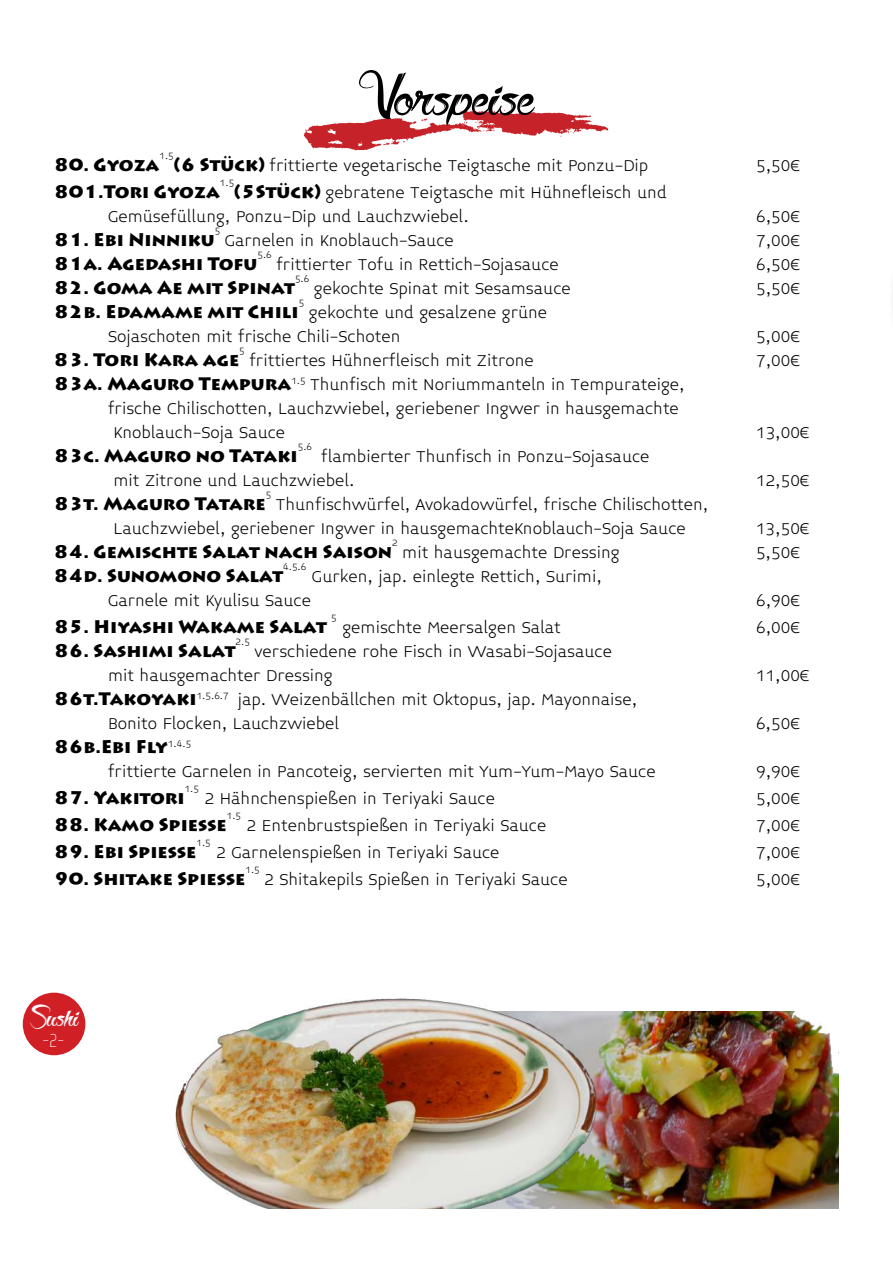
<style>
.page{position:relative;width:893px;height:1263px;background:#fff}
.page>*{position:absolute;margin:0;border:0;box-sizing:border-box;transform-origin:0 0}
.t1{font:97.2px "Akhenaton";color:#000;scale:1.11 1}
.t2{font:47.55px "Akhenaton";color:#fffbfd}
.t3{font:18.75px "Web Serveroff";color:#fffbfd}
.t4{font:300 18px/24px "Midiet Sans";color:#000}
.t5{font:900 18px "Lithos Pro";color:#000}
.t6{font:300 10.5px "Midiet Sans";color:#000}
.s1{font-family:"Lithos Pro";font-weight:900}
</style>
<div class="page">
<div style="left:23px;top:993px;width:62px;height:62px;background:#d11f26;border-radius:50%"></div>
<svg style="left:892px;top:292px;width:1px;height:12px"></svg>
<svg style="left:304px;top:110px;width:304px;height:40px"></svg>
<img style="left:597px;top:1012px;width:242px;height:197px">
<img style="left:175px;top:998px;width:422px;height:211px">
<h1 class="t1" style="left:358px;top:25px;width:160px">Vorspeise</h1>
<p class="t6" style="left:159px;top:149px;width:16px">1.5</p>
<p class="t4" style="left:174px;top:153px;width:476px"><span class="s1">(6 Stück)</span> frittierte vegetarische Teigtasche mit Ponzu-Dip</p>
<p class="t4" style="left:756px;top:153px;width:46px">5,50€</p>
<p class="t5" style="left:54px;top:180px;width:167px">801.Tori Gyoza</p>
<p class="t5" style="left:54px;top:153px;width:107px">80. Gyoza</p>
<p class="t6" style="left:220px;top:176px;width:16px">1.5</p>
<p class="t4" style="left:108px;top:180px;width:560px;text-indent:126px"><span class="s1">(5Stück)</span> gebratene Teigtasche mit Hühnefleisch und<br>Gemüsefüllung, Ponzu-Dip und Lauchzwiebel.</p>
<p class="t4" style="left:756px;top:204px;width:46px">6,50€</p>
<p class="t6" style="left:215px;top:224px;width:7px">5</p>
<p class="t5" style="left:54px;top:228px;width:162px">81. Ebi Ninniku</p>
<p class="t4" style="left:225px;top:228px;width:231px">Garnelen in Knoblauch-Sauce</p>
<p class="t4" style="left:756px;top:228px;width:46px">7,00€</p>
<p class="t5" style="left:54px;top:252px;width:205px">81a. Agedashi Tofu</p>
<p class="t6" style="left:257px;top:248px;width:16px">5.6</p>
<p class="t4" style="left:276px;top:252px;width:284px">frittierter Tofu in Rettich-Sojasauce</p>
<p class="t4" style="left:756px;top:252px;width:46px">6,50€</p>
<p class="t5" style="left:54px;top:276px;width:243px">82. Goma Ae mit Spinat</p>
<p class="t6" style="left:295px;top:272px;width:16px">5.6</p>
<p class="t4" style="left:314px;top:276px;width:258px">gekochte Spinat mit Sesamsauce</p>
<p class="t4" style="left:756px;top:276px;width:46px">5,50€</p>
<p class="t6" style="left:299px;top:296px;width:7px">5</p>
<p class="t4" style="left:108px;top:300px;width:441px;text-indent:201px">gekochte und gesalzene grüne<br>Sojaschoten mit frische Chili-Schoten</p>
<p class="t5" style="left:54px;top:300px;width:246px">82b. Edamame mit Chili</p>
<p class="t4" style="left:756px;top:324px;width:46px">5,00€</p>
<p class="t6" style="left:239px;top:344px;width:7px">5</p>
<p class="t4" style="left:249px;top:348px;width:286px">frittiertes Hühnerfleisch mit Zitrone</p>
<p class="t4" style="left:756px;top:348px;width:46px">7,00€</p>
<p class="t4" style="left:54px;top:372px;width:632px"><span class="s1">83a. Maguro Tempura</span><sup>1.5</sup> Thunfisch mit Noriummanteln in Tempurateige,</p>
<p class="t4" style="left:108px;top:396px;width:572px">frische Chilischotten, Lauchzwiebel, geriebener Ingwer in hausgemachte</p>
<p class="t4" style="left:114px;top:420px;width:173px">Knoblauch-Soja Sauce</p>
<p class="t4" style="left:756px;top:420px;width:55px">13,00€</p>
<p class="t5" style="left:54px;top:444px;width:245px">83c. Maguro no Tataki</p>
<p class="t5" style="left:54px;top:348px;width:187px">83. Tori Kara age</p>
<p class="t6" style="left:298px;top:440px;width:16px">5.6</p>
<p class="t4" style="left:114px;top:444px;width:537px;text-indent:208px">flambierter Thunfisch in Ponzu-Sojasauce mit Zitrone und Lauchzwiebel.</p>
<p class="t4" style="left:756px;top:468px;width:55px">12,50€</p>
<p class="t6" style="left:266px;top:488px;width:7px">5</p>
<p class="t4" style="left:114px;top:492px;width:596px;text-indent:162px">Thunfischwürfel, Avokadowürfel, frische Chilischotten,<br>Lauchzwiebel, geriebener Ingwer in hausgemachteKnoblauch-Soja Sauce</p>
<p class="t5" style="left:54px;top:492px;width:213px">83t. Maguro Tatare</p>
<p class="t4" style="left:756px;top:516px;width:55px">13,50€</p>
<p class="t6" style="left:392px;top:536px;width:7px">2</p>
<p class="t5" style="left:54px;top:540px;width:340px">84. Gemischte Salat nach Saison</p>
<p class="t4" style="left:402px;top:540px;width:219px">mit hausgemachte Dressing</p>
<p class="t4" style="left:756px;top:540px;width:46px">5,50€</p>
<p class="t6" style="left:283px;top:560px;width:25px">4.5.6</p>
<p class="t5" style="left:54px;top:564px;width:231px">84d. Sunomono Salat</p>
<p class="t4" style="left:312px;top:564px;width:291px">Gurken, jap. einlegte Rettich, Surimi,</p>
<p class="t4" style="left:108px;top:588px;width:205px">Garnele mit Kyulisu Sauce</p>
<p class="t4" style="left:756px;top:588px;width:46px">6,90€</p>
<p class="t5" style="left:54px;top:615px;width:274px">85. Hiyashi Wakame Salat</p>
<p class="t6" style="left:331px;top:611px;width:7px">5</p>
<p class="t4" style="left:342px;top:615px;width:220px">gemischte Meersalgen Salat</p>
<p class="t4" style="left:756px;top:615px;width:46px">6,00€</p>
<p class="t6" style="left:236px;top:635px;width:16px">2.5</p>
<p class="t4" style="left:108px;top:639px;width:506px;text-indent:146px">verschiedene rohe Fisch in Wasabi-Sojasauce mit hausgemachter Dressing</p>
<p class="t5" style="left:54px;top:639px;width:183px">86. Sashimi Salat</p>
<p class="t4" style="left:756px;top:663px;width:55px">11,00€</p>
<p class="t4" style="left:108px;top:687px;width:531px;text-indent:-54px"><span class="s1">86t.Takoyaki</span><sup>1.5.6.7</sup> jap. Weizenbällchen mit Oktopus, jap. Mayonnaise,<br>Bonito Flocken, Lauchzwiebel</p>
<p class="t4" style="left:756px;top:711px;width:46px">6,50€</p>
<p class="t5" style="left:54px;top:735px;width:139px">86b.Ebi Fly<sup>1.4.5</sup></p>
<p class="t4" style="left:108px;top:759px;width:549px">frittierte Garnelen in Pancoteig, servierten mit Yum-Yum-Mayo Sauce</p>
<p class="t4" style="left:756px;top:759px;width:46px">9,90€</p>
<p class="t5" style="left:54px;top:786px;width:132px">87. Yakitori</p>
<p class="t6" style="left:185px;top:782px;width:16px">1.5</p>
<p class="t4" style="left:205px;top:786px;width:292px">2 Hähnchenspießen in Teriyaki Sauce</p>
<p class="t4" style="left:756px;top:786px;width:46px">5,00€</p>
<p class="t5" style="left:54px;top:813px;width:174px">88. Kamo Spieße</p>
<p class="t6" style="left:227px;top:809px;width:16px">1.5</p>
<p class="t4" style="left:247px;top:813px;width:301px">2 Entenbrustspießen in Teriyaki Sauce</p>
<p class="t4" style="left:756px;top:813px;width:46px">7,00€</p>
<p class="t6" style="left:196px;top:836px;width:16px">1.5</p>
<p class="t4" style="left:216px;top:840px;width:285px">2 Garnelenspießen in Teriyaki Sauce</p>
<p class="t4" style="left:756px;top:840px;width:46px">7,00€</p>
<p class="t5" style="left:54px;top:867px;width:193px">90. Shitake Spieße</p>
<p class="t5" style="left:54px;top:840px;width:144px">89. Ebi Spieße</p>
<p class="t6" style="left:245px;top:863px;width:16px">1.5</p>
<p class="t4" style="left:264px;top:867px;width:305px">2 Shitakepils Spießen in Teriyaki Sauce</p>
<p class="t4" style="left:756px;top:867px;width:46px">5,00€</p>
<h2 class="t2" style="left:29px;top:982px;width:51px">Sushi</h2>
<p class="t3" style="left:43px;top:1028px;width:23px">-2-</p>
</div>
